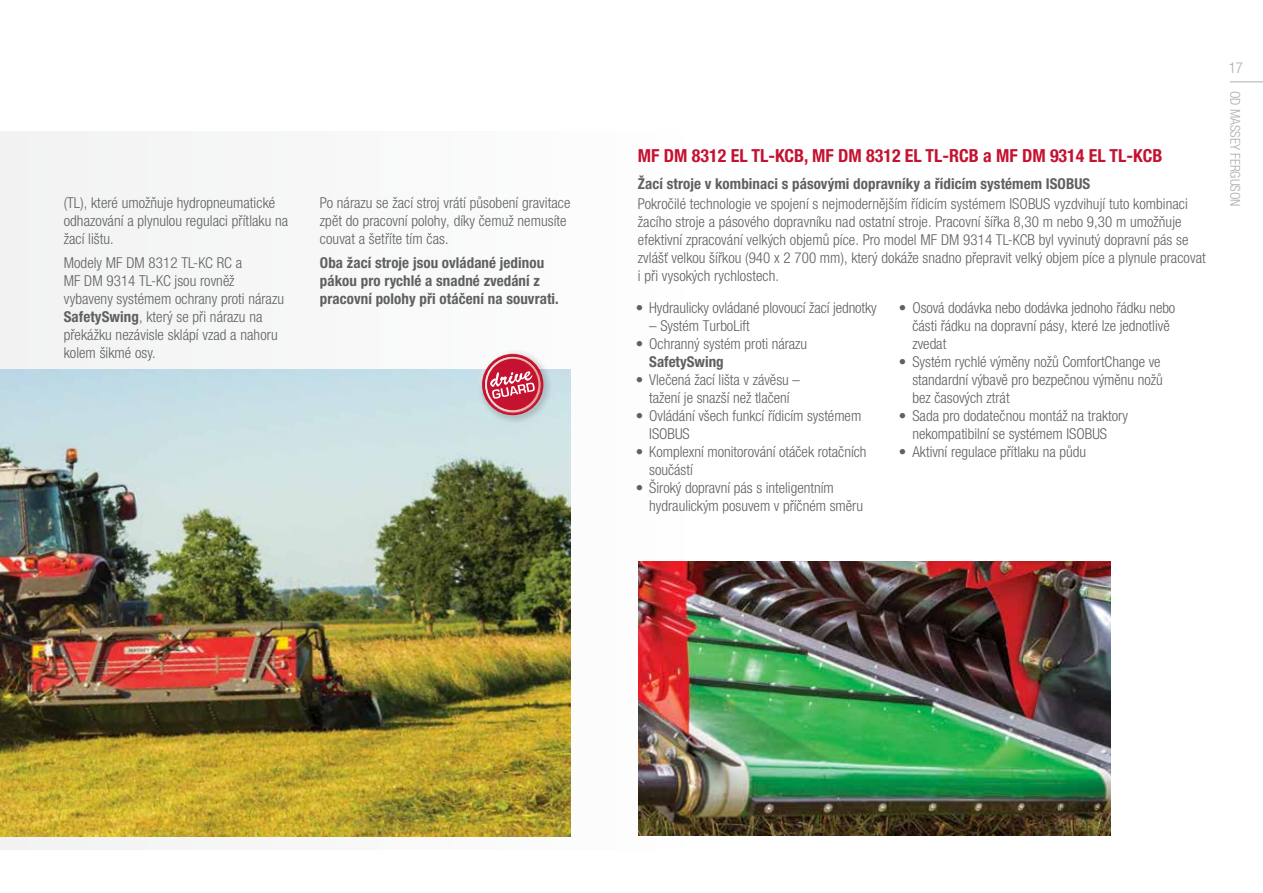
<style>
.page{position:relative;width:1263px;height:893px;background:#fff}
.page>*{position:absolute;margin:0;border:0;box-sizing:border-box;transform-origin:0 0}
.t1{font:700 condensed 18px "Helvetica Neue LTW1 G";color:#c41230}
.t2{font:300 condensed 15px/18px "Helvetica Neue LTW1 G";color:#5f6062}
.t3{font:700 condensed 15px/18px "Helvetica Neue LTW1 G";letter-spacing:.005em;color:#5f6062}
.t4{font:300 condensed 15px "Helvetica Neue LTW1 G";color:#aaacaf}
.t5{font:300 condensed 13.5px "Helvetica Neue LTW1 G";color:#aaacaf}
.s1{font-weight:700}
</style>
<div class="page">
<hr style="left:1230px;top:81px;width:33px;height:1px;background:#aaacaf">
<div style="left:0;top:132px;width:691px;height:717px;background:#f9f9f9"></div>
<img style="left:0;top:370px;width:571px;height:467px">
<div style="left:477px;top:349px;width:75px;height:75px;background:#000;opacity:.4"></div>
<div style="left:478px;top:350px;width:64px;height:64px;background:#fff;opacity:.75"></div>
<svg style="left:482px;top:354px;width:61px;height:61px;background:#d16879"></svg>
<img style="left:639px;top:562px;width:471px;height:273px">
<p class="t2" style="left:64px;top:194px;width:226px">(TL), které umožňuje hydropneumatické odhazování a plynulou regulaci přítlaku na žací lištu.</p>
<p class="t2" style="left:64px;top:254px;width:222px">Modely MF DM 8312 TL-KC RC a<br>MF DM 9314 TL-KC jsou rovněž vybaveny systémem ochrany proti nárazu<br><span class="s1">SafetySwing</span>, který se při nárazu na překážku nezávisle sklápí vzad a nahoru kolem šikmé osy.</p>
<p class="t2" style="left:320px;top:194px;width:252px">Po nárazu se žací stroj vrátí působení gravitace zpět do pracovní polohy, díky čemuž nemusíte couvat a šetříte tím čas.</p>
<p class="t3" style="left:320px;top:254px;width:240px">Oba žací stroje jsou ovládané jedinou pákou pro rychlé a snadné zvedání z pracovní polohy při otáčení na souvrati.</p>
<p class="t1" style="left:638px;top:144px;width:526px">MF DM 8312 EL TL-KCB, MF DM 8312 EL TL-RCB a MF DM 9314 EL TL-KCB</p>
<p class="t3" style="left:638px;top:175px;width:454px">Žací stroje v kombinaci s pásovými dopravníky a řídicím systémem ISOBUS</p>
<p class="t2" style="left:638px;top:195px;width:569px">Pokročilé technologie ve spojení s nejmodernějším řídicím systémem ISOBUS vyzdvihují tuto kombinaci žacího stroje a pásového dopravníku nad ostatní stroje. Pracovní šířka 8,30 m nebo 9,30 m umožňuje efektivní zpracování velkých objemů píce. Pro model MF DM 9314 TL-KCB byl vyvinutý dopravní pás se zvlášť velkou šířkou (940 x 2 700 mm), který dokáže snadno přepravit velký objem píce a plynule pracovat i při vysokých rychlostech.</p>
<p class="t2" style="left:636px;top:298px;width:243px">• Hydraulicky ovládané plovoucí žací jednotky</p>
<p class="t2" style="left:649px;top:316px;width:102px">– Systém TurboLift</p>
<p class="t2" style="left:636px;top:334px;width:173px">• Ochranný systém proti nárazu</p>
<p class="t3" style="left:649px;top:352px;width:76px">SafetySwing</p>
<p class="t2" style="left:636px;top:370px;width:166px;text-align:center">• Vlečená žací lišta v závěsu – tažení je snazší než tlačení</p>
<p class="t2" style="left:649px;top:406px;width:214px;text-indent:-14px">• Ovládání všech funkcí řídicím systémem<br>ISOBUS</p>
<p class="t2" style="left:649px;top:442px;width:219px;text-indent:-14px">• Komplexní monitorování otáček rotačních součástí</p>
<p class="t2" style="left:649px;top:478px;width:215px;text-indent:-14px">• Široký dopravní pás s inteligentním hydraulickým posuvem v příčném směru</p>
<p class="t2" style="left:912px;top:298px;width:264px;text-indent:-13px">• Osová dodávka nebo dodávka jednoho řádku nebo části řádku na dopravní pásy, které lze jednotlivě zvedat</p>
<p class="t2" style="left:912px;top:352px;width:252px;text-indent:-14px">• Systém rychlé výměny nožů ComfortChange ve standardní výbavě pro bezpečnou výměnu nožů bez časových ztrát</p>
<p class="t2" style="left:899px;top:406px;width:230px;text-align:center">• Sada pro dodatečnou montáž na traktory nekompatibilní se systémem ISOBUS</p>
<p class="t2" style="left:899px;top:442px;width:189px">• Aktivní regulace přítlaku na půdu</p>
<p class="t4" style="left:1229px;top:59px;width:16px">17</p>
<p class="t5" style="left:1243px;top:91px;width:117px;rotate:90deg">OD MASSEY FERGUSON</p>
</div>
